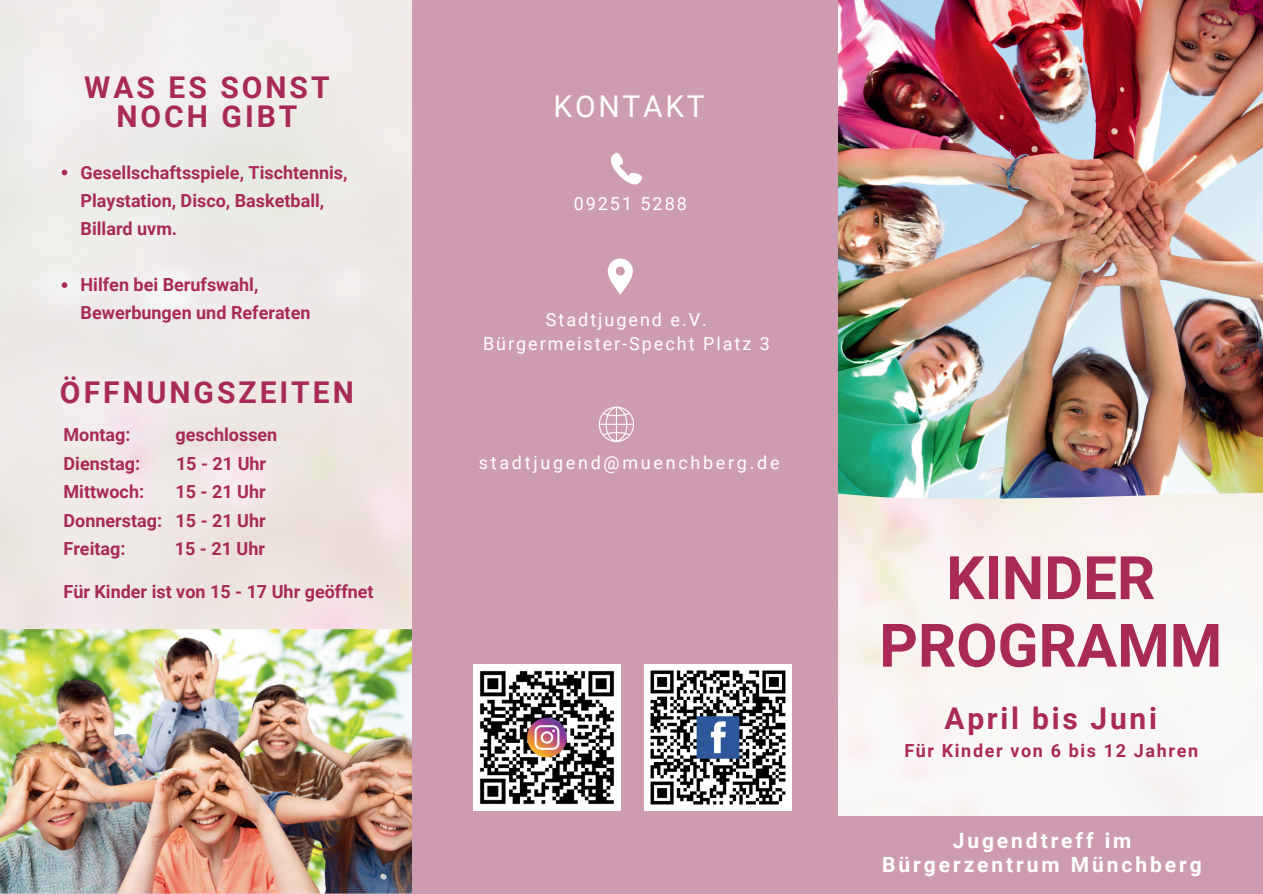
<style>
.page{position:relative;width:1263px;height:894px;background:#fff}
.page>*{position:absolute;margin:0;border:0;box-sizing:border-box;transform-origin:0 0}
.t1{font:700 60px/67.5px "Roboto";color:#a92a57;text-align:center}
.t2{font:700 30px/29.2px "Roboto";letter-spacing:.1em;color:#a92a57;text-align:center}
.t3{font:30px "Roboto";letter-spacing:.09em;color:#fff}
.t4{font:700 21px/23.7px "Roboto";letter-spacing:.14em;color:#fff;text-align:center}
.t5{font:700 18px/28.2px "Roboto";color:#a92a57}
.t6{font:18px/24.8px "Roboto";letter-spacing:.11em;color:#fff;text-align:center}
.t7{font:18px "Roboto";letter-spacing:.15em;color:#fff}
.t8{font:700 18px "Roboto";letter-spacing:.09em;color:#a92a57}
</style>
<div class="page">
<div style="left:834px;top:816px;width:429px;height:77px;background:#ce9cb1"></div>
<img style="left:0;top:629px;width:413px;height:264px">
<img style="left:837px;top:0;width:426px;height:499px">
<div style="left:413px;top:0;width:424px;height:893px;background:#ce9cb1"></div>
<svg style="left:611px;top:152px;width:30px;height:32px"></svg>
<svg style="left:608px;top:258px;width:25px;height:36px"></svg>
<svg style="left:599px;top:406px;width:35px;height:35px"></svg>
<img style="left:474px;top:664px;width:146px;height:146px">
<img style="left:645px;top:664px;width:146px;height:146px">
<svg style="left:62px;top:170px;width:5px;height:5px"></svg>
<svg style="left:62px;top:282px;width:5px;height:6px"></svg>
<h2 class="t2" style="left:84px;top:71px;width:247px">WAS ES SONST<br>NOCH GIBT</h2>
<p class="t5" style="left:81px;top:157px;width:268px">Gesellschaftsspiele, Tischtennis,<br>Playstation, Disco, Basketball,<br>Billard uvm.</p>
<p class="t5" style="left:81px;top:270px;width:231px">Hilfen bei Berufswahl,<br>Bewerbungen und Referaten</p>
<h2 class="t2" style="left:60px;top:376px;width:295px">ÖFFNUNGSZEITEN</h2>
<p class="t5" style="left:64px;top:419px;width:69px">Montag:</p>
<p class="t5" style="left:175px;top:419px;width:103px">geschlossen</p>
<p class="t5" style="left:64px;top:448px;width:78px">Dienstag:</p>
<p class="t5" style="left:176px;top:448px;width:92px">15 - 21 Uhr</p>
<p class="t5" style="left:64px;top:476px;width:82px">Mittwoch:</p>
<p class="t5" style="left:64px;top:476px;width:204px;text-align:justify;text-indent:112px">15 - 21 Uhr Donnerstag: 15 - 21 Uhr Freitag:</p>
<p class="t5" style="left:175px;top:533px;width:92px">15 - 21 Uhr</p>
<p class="t5" style="left:64px;top:576px;width:312px">Für Kinder ist von 15 - 17 Uhr geöffnet</p>
<h2 class="t3" style="left:554px;top:85px;width:153px">KONTAKT</h2>
<p class="t6" style="left:574px;top:190px;width:115px">09251 5288</p>
<p class="t6" style="left:483px;top:306px;width:288px">Stadtjugend e.V.<br>Bürgermeister-Specht Platz 3</p>
<p class="t7" style="left:479px;top:450px;width:302px">stadtjugend@muenchberg.de</p>
<h1 class="t1" style="left:879px;top:541px;width:345px">KINDER<br>PROGRAMM</h1>
<h2 class="t2" style="left:944px;top:702px;width:214px">April bis Juni</h2>
<p class="t8" style="left:904px;top:738px;width:295px">Für Kinder von 6 bis 12 Jahren</p>
<p class="t4" style="left:882px;top:827px;width:321px">Jugendtreff im<br>Bürgerzentrum Münchberg</p>
</div>
